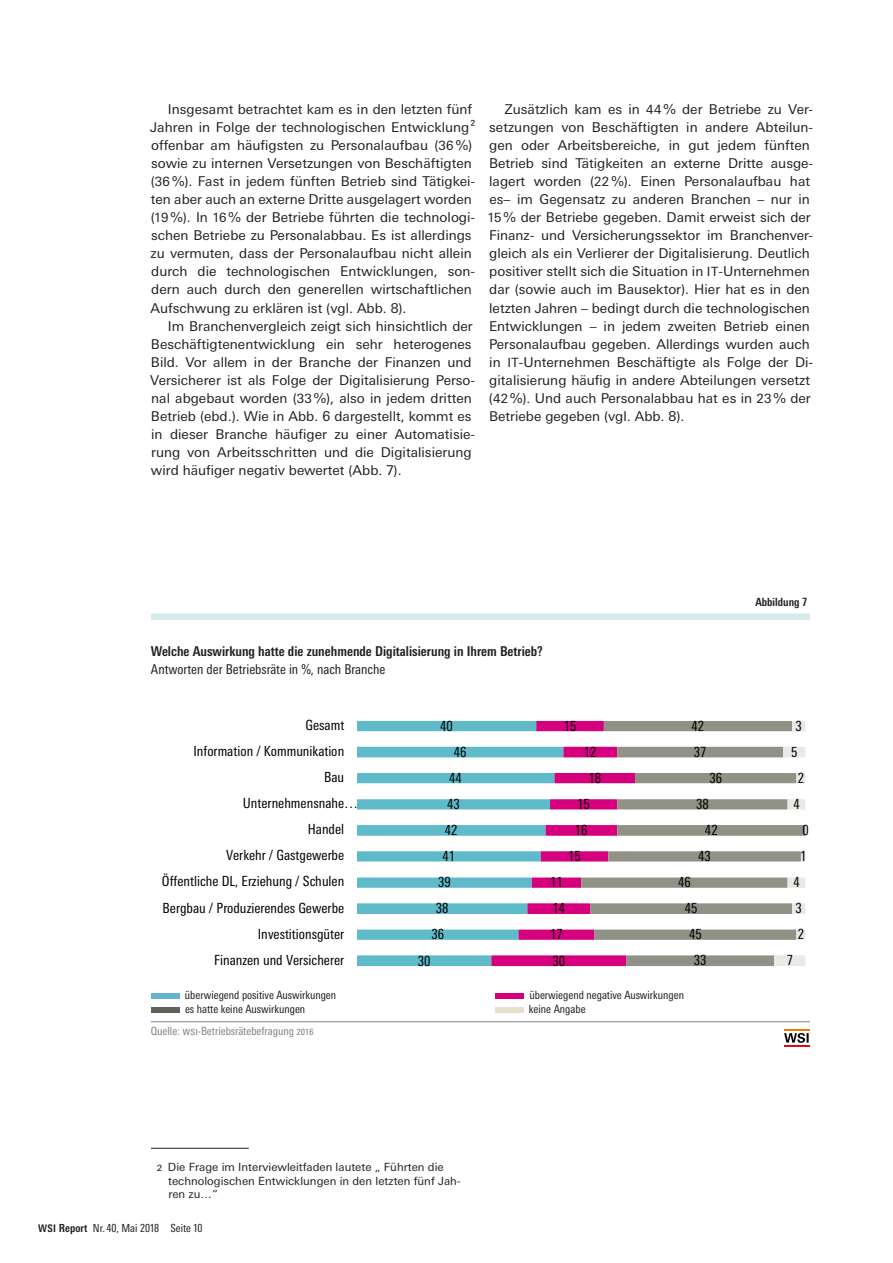
<style>
.page{position:relative;width:893px;height:1263px;background:#fff}
.page>*{position:absolute;margin:0;border:0;box-sizing:border-box;transform-origin:0 0}
.Legende_1___AT{font:condensed 98.55px "Univers Next Pro";color:#66b4ce;scale:.58 1}
.Legende_1___AT-2{font:condensed 98.55px "Univers Next Pro";color:#d6007e;scale:.58 1}
.Legende_folg___AT{font:condensed 98.55px "Univers Next Pro";color:#626157;scale:.58 1}
.Legende_folg___AT-2{font:condensed 98.55px "Univers Next Pro";color:#e4e0cd;scale:.58 1}
.t1{font:condensed 13.95px "Univers Next Pro";color:#000}
.Grundtext{font:13.5px/18px "Univers Next Pro";color:#231f20}
.Haupttitel__A{font:700 condensed 13.5px "Univers Next Pro";color:#231f20}
.Untertitel___AT{font:condensed 13.5px "Univers Next Pro";color:#231f20}
.Fußnote{font:11.25px/13.5px "Univers Next Pro";color:#231f20}
.Legende_1___AT-3{font:condensed 11.25px "Univers Next Pro";color:#231f20}
.Quellangabe_mit_Li{font:condensed 11.25px "Univers Next Pro";color:#808285}
.Legende_folg___AT-3{font:condensed 11.25px "Univers Next Pro";color:#231f20}
.t2{font:700 condensed 11.25px "Univers Next Pro";color:#231f20}
.t3{font:condensed 11.1px "Univers Next Pro";color:#231f20}
.s1{font-size:12.75px}
.s2{font-weight:700;font-size:10.5px}
.s3{font-weight:700}
</style>
<div class="page">
<hr style="left:151px;top:1148px;width:98px;height:1px;background:#231f20">
<div style="left:151px;top:613px;width:659px;height:7px;background:#d7ebed"></div>
<hr style="left:151px;top:1021px;width:659px;height:1px;background:#808285">
<svg style="left:357px;top:721px;width:134px;height:245px"></svg>
<svg style="left:491px;top:721px;width:90px;height:245px"></svg>
<svg style="left:581px;top:721px;width:193px;height:245px"></svg>
<svg style="left:774px;top:721px;width:31px;height:245px"></svg>
<hr style="left:784px;top:1029px;width:25px;height:2px;background:#ef7c00">
<svg style="left:784px;top:1033px;width:25px;height:13px"></svg>
<p class="Grundtext" style="left:150px;top:100px;width:327px;text-indent:18px">Insgesamt betrachtet kam es in den letzten fünf Jahren in Folge der technologischen Entwicklung 2 offenbar am häufigsten zu Personalaufbau (<span class="s1">36</span> %) sowie zu internen Versetzungen von Beschäftigten (<span class="s1">36</span> %). Fast in jedem fünften Betrieb sind Tätigkei&shy;ten aber auch an externe Dritte ausgelagert worden (<span class="s1">19</span> %). In <span class="s1">16</span> % der Betriebe führten die technologi&shy;schen Betriebe zu Personalabbau. Es ist allerdings zu vermuten, dass der Personalaufbau nicht allein durch die technologischen Entwicklungen, son&shy;dern auch durch den generellen wirtschaftlichen Aufschwung zu erklären ist (vgl. Abb. 8).</p>
<p class="Grundtext" style="left:150px;top:317px;width:326px;text-indent:18px">Im Branchenvergleich zeigt sich hinsichtlich der Beschäftigtenentwicklung ein sehr heterogenes Bild. Vor allem in der Branche der Finanzen und Versicherer ist als Folge der Digitalisierung Perso&shy;nal abgebaut worden (<span class="s1">33</span> %), also in jedem dritten Betrieb (ebd.). Wie in Abb. 6 dargestellt, kommt es in dieser Branche häufiger zu einer Automatisie&shy;rung von Arbeitsschritten und die Digitalisierung wird häufiger negativ bewertet (Abb. 7).</p>
<p class="Grundtext" style="left:488px;top:100px;width:327px;text-indent:17px">Zusätzlich kam es in <span class="s1">44</span> % der Betriebe zu Ver&shy;setzungen von Beschäftigten in andere Abteilun&shy;gen oder Arbeitsbereiche, in gut jedem fünften Betrieb sind Tätigkeiten an externe Dritte ausge&shy;lagert worden (<span class="s1">22</span> %). Einen Personalaufbau hat es– im Gegensatz zu anderen Branchen – nur in <span class="s1">15</span> % der Betriebe gegeben. Damit erweist sich der Finanz- und Versicherungssektor im Branchenver&shy;gleich als ein Verlierer der Digitalisierung. Deutlich positiver stellt sich die Situation in <span class="s1">IT</span>-Unternehmen dar (sowie auch im Bausektor). Hier hat es in den letzten Jahren – bedingt durch die technologischen Entwicklungen – in jedem zweiten Betrieb einen Personalaufbau gegeben. Allerdings wurden auch in <span class="s1">IT</span>-Unternehmen Beschäftigte als Folge der Di&shy;gitalisierung häufig in andere Abteilungen versetzt (<span class="s1">42</span> %). Und auch Personalabbau hat es in <span class="s1">23</span> % der Betriebe gegeben (vgl. Abb. 8).</p>
<p class="t2" style="left:755px;top:596px;width:53px">Abbildung 7</p>
<p class="Haupttitel__A" style="left:151px;top:643px;width:393px">Welche Auswirkung hatte die zunehmende Digitalisierung in Ihrem Betrieb?</p>
<p class="Untertitel___AT" style="left:151px;top:661px;width:236px">Antworten der Betriebsräte in %, nach Branche</p>
<p class="t1" style="left:305px;top:717px;width:40px">Gesamt</p>
<p class="t1" style="left:440px;top:718px;width:14px">40</p>
<p class="t1" style="left:564px;top:718px;width:14px">15</p>
<p class="t1" style="left:691px;top:718px;width:14px">42</p>
<p class="t1" style="left:796px;top:717px;width:8px">3</p>
<p class="t1" style="left:193px;top:743px;width:152px">Information / Kommunikation</p>
<p class="t1" style="left:454px;top:744px;width:14px">46</p>
<p class="t1" style="left:584px;top:744px;width:14px">12</p>
<p class="t1" style="left:694px;top:744px;width:14px">37</p>
<p class="t1" style="left:791px;top:744px;width:8px">5</p>
<p class="t1" style="left:324px;top:769px;width:22px">Bau</p>
<p class="t1" style="left:449px;top:770px;width:14px">44</p>
<p class="t1" style="left:588px;top:770px;width:14px">18</p>
<p class="t1" style="left:709px;top:770px;width:14px">36</p>
<p class="t1" style="left:798px;top:770px;width:8px">2</p>
<p class="t1" style="left:243px;top:795px;width:117px">Unternehmensnahe…</p>
<p class="t1" style="left:447px;top:796px;width:14px">43</p>
<p class="t1" style="left:577px;top:796px;width:14px">15</p>
<p class="t1" style="left:696px;top:796px;width:14px">38</p>
<p class="t1" style="left:793px;top:796px;width:8px">4</p>
<p class="t1" style="left:308px;top:821px;width:38px">Handel</p>
<p class="t1" style="left:445px;top:822px;width:14px">42</p>
<p class="t1" style="left:575px;top:822px;width:14px">16</p>
<p class="t1" style="left:705px;top:822px;width:14px">42</p>
<p class="t1" style="left:802px;top:822px;width:8px">0</p>
<p class="t1" style="left:226px;top:847px;width:120px">Verkehr / Gastgewerbe</p>
<p class="t1" style="left:443px;top:848px;width:14px">41</p>
<p class="t1" style="left:568px;top:848px;width:14px">15</p>
<p class="t1" style="left:698px;top:848px;width:14px">43</p>
<p class="t1" style="left:800px;top:848px;width:8px">1</p>
<p class="t1" style="left:162px;top:873px;width:184px">Öffentliche DL, Erziehung / Schulen</p>
<p class="t1" style="left:438px;top:874px;width:14px">39</p>
<p class="t1" style="left:550px;top:874px;width:14px">11</p>
<p class="t1" style="left:678px;top:874px;width:14px">46</p>
<p class="t1" style="left:793px;top:874px;width:8px">4</p>
<p class="t1" style="left:163px;top:899px;width:183px">Bergbau / Produzierendes Gewerbe</p>
<p class="t1" style="left:436px;top:900px;width:14px">38</p>
<p class="t1" style="left:552px;top:900px;width:14px">14</p>
<p class="t1" style="left:685px;top:900px;width:14px">45</p>
<p class="t1" style="left:796px;top:900px;width:8px">3</p>
<p class="t1" style="left:258px;top:925px;width:88px">Investitionsgüter</p>
<p class="t1" style="left:431px;top:926px;width:14px">36</p>
<p class="t1" style="left:550px;top:926px;width:14px">17</p>
<p class="t1" style="left:689px;top:926px;width:14px">45</p>
<p class="t1" style="left:798px;top:926px;width:8px">2</p>
<p class="t1" style="left:214px;top:952px;width:131px">Finanzen und Versicherer</p>
<p class="t1" style="left:418px;top:952px;width:14px">30</p>
<p class="t1" style="left:552px;top:952px;width:14px">30</p>
<p class="t1" style="left:694px;top:952px;width:14px">33</p>
<p class="t1" style="left:787px;top:952px;width:8px">7</p>
<p class="Legende_1___AT" style="left:151px;top:932px;width:50px">–</p>
<p class="Legende_1___AT-3" style="left:185px;top:989px;width:153px">überwiegend positive Auswirkungen</p>
<p class="Legende_1___AT-2" style="left:495px;top:932px;width:50px">–</p>
<p class="Legende_1___AT-3" style="left:529px;top:989px;width:156px">überwiegend negative Auswirkungen</p>
<p class="Legende_folg___AT" style="left:151px;top:945px;width:50px">–</p>
<p class="Legende_folg___AT-3" style="left:185px;top:1002px;width:122px">es hatte keine Auswirkungen</p>
<p class="Legende_folg___AT-2" style="left:495px;top:945px;width:50px">–</p>
<p class="Legende_folg___AT-3" style="left:529px;top:1002px;width:58px">keine Angabe</p>
<p class="Quellangabe_mit_Li" style="left:151px;top:1025px;width:164px">Quelle: WSI-Betriebsrätebefragung 2016</p>
<p class="Fußnote" style="left:168px;top:1160px;width:294px;text-indent:-11px">2 Die Frage im Interviewleitfaden lautete „ Führten die technologischen Entwicklungen in den letzten fünf Jah&shy;ren zu…“</p>
<p class="t3" style="left:38px;top:1221px;width:166px"><span class="s2">WSI</span> <span class="s3">Report</span> Nr. 40, Mai 2018 Seite 10</p>
</div>
